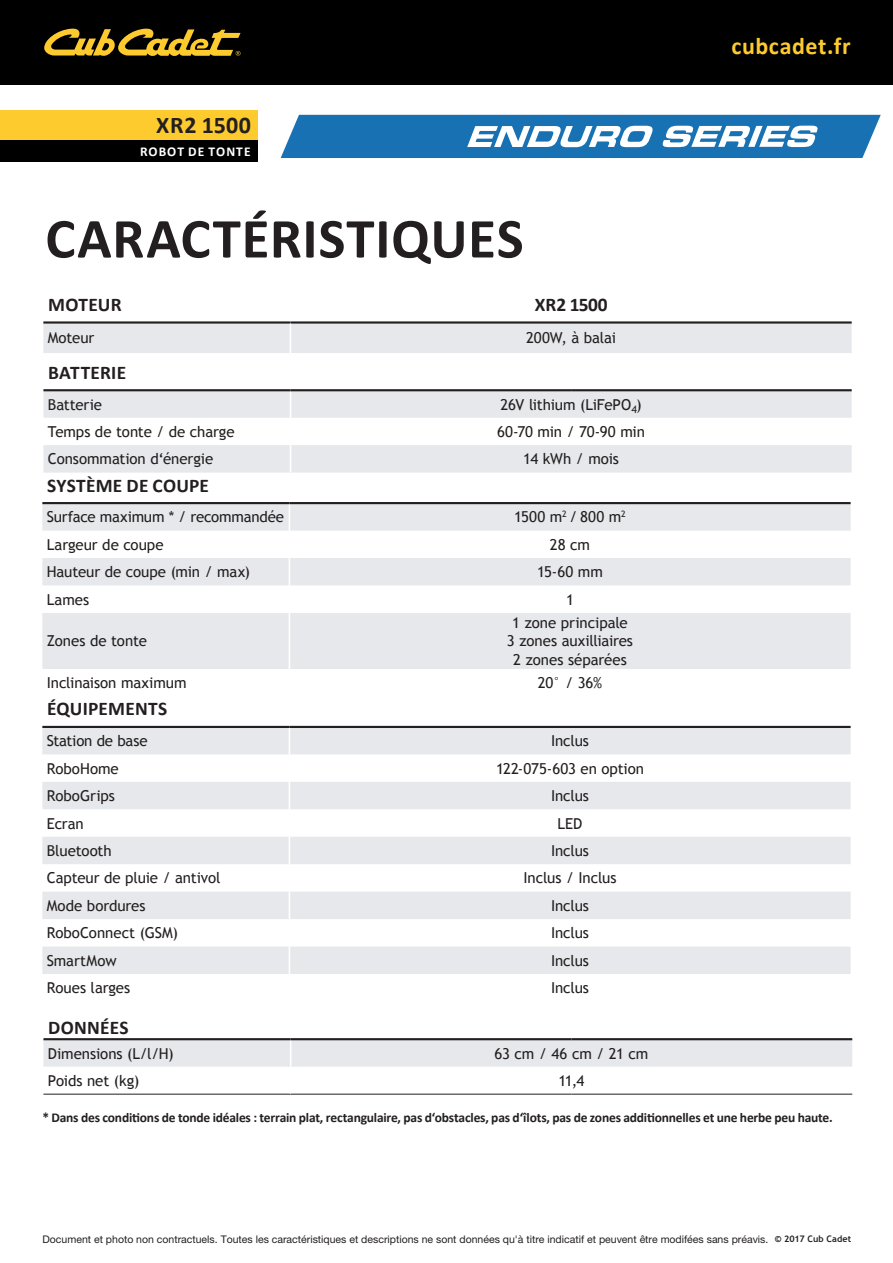
<style>
.page{position:relative;width:893px;height:1263px;background:#fff}
.page>*{position:absolute;margin:0;border:0;box-sizing:border-box;transform-origin:0 0}
.t1{font:700 57px "Calibri";letter-spacing:.015em;color:#231f20}
.t2{font:700 24px "Calibri";letter-spacing:.025em;color:#fecb2f}
.t3{font:700 24px "Calibri";letter-spacing:.02em;color:#231f20}
.t4{font:700 19.35px "Calibri";letter-spacing:.01em;color:#231f20}
.t5{font:15px/18px "Trebuchet MS";letter-spacing:-.005em;color:#231f20;text-align:center}
.t6{font:700 13.5px "Calibri";letter-spacing:-.015em;color:#231f20}
.t7{font:700 13.5px "Calibri";letter-spacing:.075em;color:#fff}
.t8{font:10.5px "Helvetica Neue LT Pro";color:#231f20}
.s1{font-family:"Trebuchet MS";font-weight:700;font-size:9px}
</style>
<div class="page">
<div style="left:0;top:0;width:893px;height:85px;background:#000001"></div>
<svg style="left:43px;top:321px;width:809px;height:32px;background:#d9dadd"></svg>
<svg style="left:43px;top:391px;width:809px;height:82px;fill:#e6e8eb"></svg>
<svg style="left:290px;top:391px;width:1px;height:82px"></svg>
<hr style="left:571px;top:389px;width:281px;height:2px;background:#231f20">
<hr style="left:43px;top:389px;width:247px;height:2px;background:#231f20">
<hr style="left:290px;top:389px;width:281px;height:2px;background:#231f20">
<svg style="left:44px;top:28px;width:197px;height:28px"></svg>
<div style="left:0;top:111px;width:258px;height:29px;background:#fecb2f"></div>
<div style="left:0;top:140px;width:258px;height:22px;background:#000001"></div>
<hr style="left:43px;top:1094px;width:248px;height:1px;background:#231f20">
<svg style="left:43px;top:1040px;width:809px;height:54px"></svg>
<hr style="left:291px;top:1094px;width:280px;height:1px;background:#231f20">
<hr style="left:571px;top:1094px;width:281px;height:1px;background:#231f20">
<hr style="left:43px;top:1038px;width:248px;height:2px;background:#231f20">
<hr style="left:291px;top:1038px;width:280px;height:2px;background:#231f20">
<hr style="left:571px;top:1038px;width:281px;height:2px;background:#231f20">
<svg style="left:281px;top:115px;width:600px;height:43px"></svg>
<svg style="left:42px;top:504px;width:809px;height:165px;fill:#e6e8eb"></svg>
<svg style="left:289px;top:504px;width:1px;height:109px"></svg>
<hr style="left:289px;top:613px;width:1px;height:56px;background:#fff">
<hr style="left:42px;top:502px;width:247px;height:2px;background:#231f20">
<hr style="left:289px;top:502px;width:281px;height:2px;background:#231f20">
<hr style="left:570px;top:502px;width:281px;height:2px;background:#231f20">
<svg style="left:42px;top:728px;width:809px;height:246px;fill:#e6e8eb"></svg>
<svg style="left:289px;top:728px;width:1px;height:246px"></svg>
<hr style="left:42px;top:726px;width:247px;height:2px;background:#231f20">
<hr style="left:289px;top:726px;width:281px;height:2px;background:#231f20">
<hr style="left:570px;top:726px;width:281px;height:2px;background:#231f20">
<h2 class="t3" style="left:156px;top:110px;width:96px">XR2 1500</h2>
<p class="t7" style="left:140px;top:143px;width:112px">ROBOT DE TONTE</p>
<h1 class="t1" style="left:45px;top:203px;width:480px">CARACTÉRISTIQUES</h1>
<p class="t4" style="left:48px;top:292px;width:75px">MOTEUR</p>
<p class="t4" style="left:535px;top:292px;width:75px">XR2 1500</p>
<p class="t5" style="left:48px;top:329px;width:48px">Moteur</p>
<p class="t5" style="left:526px;top:329px;width:92px">200W, à balai</p>
<p class="t4" style="left:48px;top:360px;width:79px">BATTERIE</p>
<p class="t5" style="left:48px;top:395px;width:56px">Batterie</p>
<p class="t5" style="left:501px;top:395px;width:143px">26V lithium (LiFePO<sub>4</sub>)</p>
<p class="t5" style="left:48px;top:423px;width:188px">Temps de tonte / de charge</p>
<p class="t5" style="left:497px;top:423px;width:149px">60-70 min / 70-90 min</p>
<p class="t5" style="left:48px;top:450px;width:167px">Consommation d‘énergie</p>
<p class="t5" style="left:523px;top:450px;width:97px">14 kWh / mois</p>
<p class="t4" style="left:47px;top:473px;width:163px">SYSTÈME DE COUPE</p>
<p class="t5" style="left:47px;top:508px;width:239px">Surface maximum * / recommandée</p>
<p class="t5" style="left:514px;top:508px;width:113px">1500 m<sup>2</sup> / 800 m<sup>2</sup></p>
<p class="t5" style="left:47px;top:536px;width:118px">Largeur de coupe</p>
<p class="t5" style="left:550px;top:536px;width:42px">28 cm</p>
<p class="t5" style="left:47px;top:563px;width:205px">Hauteur de coupe (min / max)</p>
<p class="t5" style="left:537px;top:563px;width:67px">15-60 mm</p>
<p class="t5" style="left:47px;top:591px;width:44px">Lames</p>
<p class="t5" style="left:566px;top:591px;width:9px">1</p>
<p class="t5" style="left:47px;top:632px;width:102px">Zones de tonte</p>
<p class="t5" style="left:507px;top:614px;width:128px">1 zone principale<br>3 zones auxilliaires<br>2 zones séparées</p>
<p class="t5" style="left:47px;top:674px;width:141px">Inclinaison maximum</p>
<p class="t5" style="left:538px;top:674px;width:66px">20° / 36%</p>
<p class="t4" style="left:47px;top:697px;width:122px">ÉQUIPEMENTS</p>
<p class="t5" style="left:47px;top:732px;width:102px">Station de base</p>
<p class="t5" style="left:551px;top:732px;width:40px">Inclus</p>
<p class="t5" style="left:47px;top:759px;width:74px">RoboHome</p>
<p class="t5" style="left:496px;top:759px;width:149px">122-075-603 en option</p>
<p class="t5" style="left:47px;top:787px;width:70px">RoboGrips</p>
<p class="t5" style="left:551px;top:787px;width:40px">Inclus</p>
<p class="t5" style="left:47px;top:814px;width:39px">Ecran</p>
<p class="t5" style="left:558px;top:814px;width:26px">LED</p>
<p class="t5" style="left:47px;top:842px;width:66px">Bluetooth</p>
<p class="t5" style="left:551px;top:842px;width:40px">Inclus</p>
<p class="t5" style="left:47px;top:869px;width:175px">Capteur de pluie / antivol</p>
<p class="t5" style="left:523px;top:869px;width:95px">Inclus / Inclus</p>
<p class="t5" style="left:47px;top:897px;width:100px">Mode bordures</p>
<p class="t5" style="left:551px;top:897px;width:40px">Inclus</p>
<p class="t5" style="left:47px;top:924px;width:133px">RoboConnect (GSM)</p>
<p class="t5" style="left:551px;top:924px;width:40px">Inclus</p>
<p class="t5" style="left:47px;top:952px;width:71px">SmartMow</p>
<p class="t5" style="left:551px;top:952px;width:40px">Inclus</p>
<p class="t5" style="left:47px;top:979px;width:85px">Roues larges</p>
<p class="t5" style="left:551px;top:979px;width:40px">Inclus</p>
<p class="t4" style="left:48px;top:1015px;width:82px">DONNÉES</p>
<p class="t5" style="left:48px;top:1044px;width:127px">Dimensions (L/l/H)</p>
<p class="t5" style="left:495px;top:1044px;width:155px">63 cm / 46 cm / 21 cm</p>
<p class="t5" style="left:48px;top:1072px;width:93px">Poids net (kg)</p>
<p class="t5" style="left:558px;top:1072px;width:28px">11,4</p>
<h2 class="t2" style="left:731px;top:31px;width:121px">cubcadet.fr</h2>
<p class="t6" style="left:42px;top:1109px;width:792px">* Dans des conditions de tonde idéales : terrain plat, rectangulaire, pas d‘obstacles, pas d‘îlots, pas de zones additionnelles et une herbe peu haute.</p>
<p class="t8" style="left:43px;top:1233px;width:810px">Document et photo non contractuels. Toutes les caractéristiques et descriptions ne sont données qu'à titre indicatif et peuvent être modifées sans préavis. <span class="s1">© 2017 Cub Cadet</span></p>
</div>
